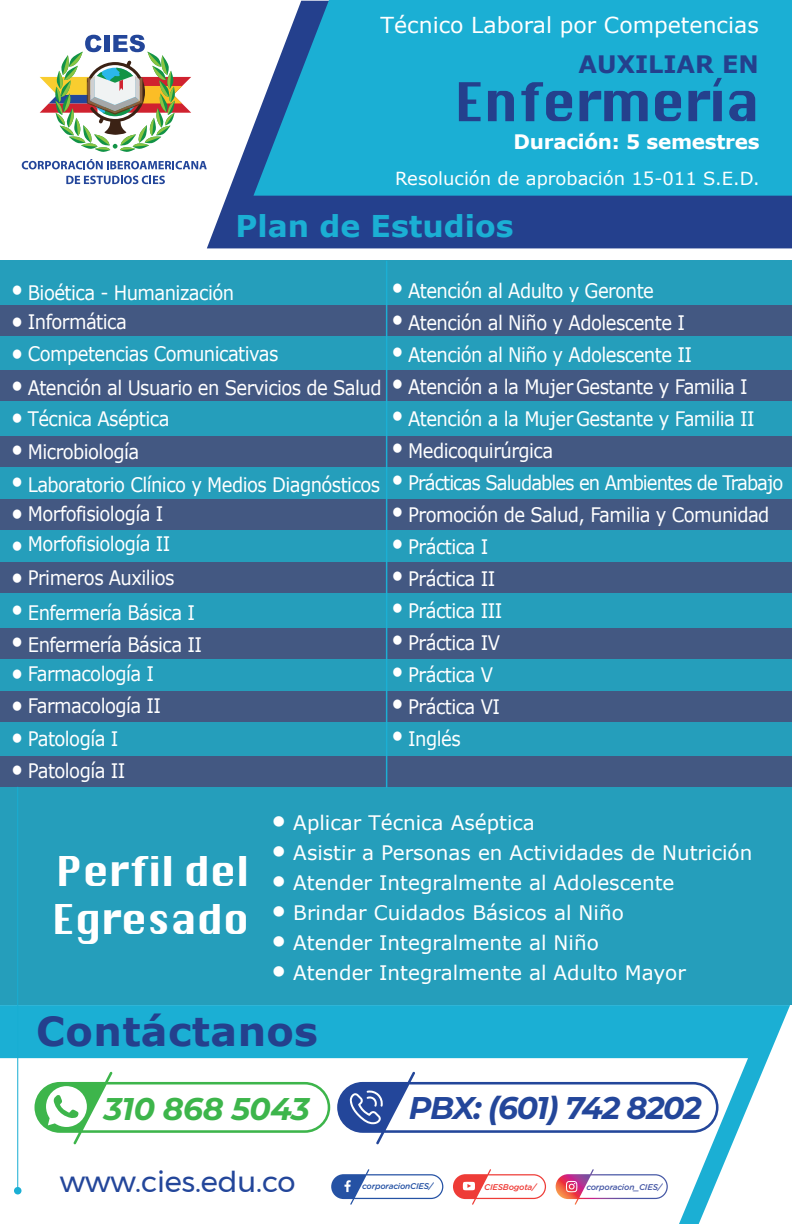
<style>
.page{position:relative;width:792px;height:1224px;background:#fff}
.page>*{position:absolute;margin:0;border:0;box-sizing:border-box;transform-origin:0 0}
.t1{font:52px "Silom";letter-spacing:-.025em;color:#24408d}
.t2{font:40px/48px "Silom";letter-spacing:-.01em;color:#fff}
.t3{font:700 40px "Verdana";letter-spacing:.01em;color:#24408d}
.t4{font:italic 700 31.4px "Montserrat";letter-spacing:-.045em;color:#23469a}
.t5{font:italic 700 31.4px "Montserrat";letter-spacing:-.015em;color:#3db54b}
.t6{font:700 30px "Verdana";color:#1bafd4}
.t7{font:29px "Montserrat";letter-spacing:-.005em;color:#23469a}
.t8{font:700 24px "Verdana";color:#24408d}
.t9{font:22px "Verdana";color:#fff}
.t10{font:20px "Verdana";letter-spacing:-.03em;color:#fff;scale:.9 1}
.t11{font:20px "Verdana";color:#fff}
.t12{font:20px "Verdana";letter-spacing:-.055em;color:#fff;scale:.9 1}
.t13{font:700 20px "Verdana";letter-spacing:-.015em;color:#fff}
.t14{font:18px "Verdana";color:#fff}
.t15{font:italic 500 8.4px "Gotham Rounded";letter-spacing:-.025em;color:#4557a5}
.t16{font:italic 500 8.4px "Gotham Rounded";letter-spacing:-.025em;color:#2552a4}
.t17{font:italic 500 8.4px "Gotham Rounded";letter-spacing:-.025em;color:#ee3c37}
</style>
<div class="page">
<div style="left:0;top:1005px;width:790px;height:101px;background:#1bafd4"></div>
<svg style="left:0;top:1058px;width:748px;height:166px"></svg>
<svg style="left:207px;top:127px;width:585px;height:121px;background:#365096"></svg>
<div style="left:0;top:261px;width:792px;height:744px;background:#259ebb"></div>
<div style="left:0;top:306px;width:792px;height:30px;background:#435882"></div>
<div style="left:0;top:371px;width:792px;height:30px;background:#435882"></div>
<div style="left:0;top:436px;width:792px;height:30px;background:#435882"></div>
<div style="left:0;top:499px;width:792px;height:30px;background:#435882"></div>
<div style="left:0;top:562px;width:792px;height:30px;background:#435882"></div>
<div style="left:0;top:628px;width:792px;height:31px;background:#435882"></div>
<div style="left:0;top:692px;width:792px;height:30px;background:#435882"></div>
<div style="left:1px;top:756px;width:791px;height:30px;background:#435882"></div>
<svg style="left:253px;top:0;width:539px;height:196px;background:#22acd2"></svg>
<svg style="left:22px;top:159px;width:185px;height:10px"></svg>
<svg style="left:66px;top:176px;width:99px;height:8px"></svg>
<svg style="left:40px;top:35px;width:151px;height:117px"></svg>
<hr style="left:17px;top:787px;width:1px;height:404px;background:#18aed3">
<div style="left:14px;top:1187px;width:8px;height:7px;background:#1bafd4;border-radius:50%"></div>
<hr style="left:386px;top:261px;width:1px;height:527px;background:#1bafd4">
<svg style="left:331px;top:1169px;width:112px;height:36px"></svg>
<svg style="left:453px;top:1169px;width:93px;height:36px"></svg>
<svg style="left:556px;top:1169px;width:112px;height:36px"></svg>
<svg style="left:337px;top:1072px;width:382px;height:72px"></svg>
<svg style="left:34px;top:1072px;width:296px;height:72px"></svg>
<p class="t9" style="left:381px;top:10px;width:380px">Técnico Laboral por Competencias</p>
<p class="t8" style="left:579px;top:48px;width:182px">AUXILIAR EN</p>
<h1 class="t1" style="left:455px;top:73px;width:307px">Enfermería</h1>
<p class="t13" style="left:514px;top:127px;width:248px">Duración: 5 semestres</p>
<p class="t14" style="left:395px;top:166px;width:366px">Resolución de aprobación 15-011 S.E.D.</p>
<h3 class="t6" style="left:236px;top:205px;width:280px">Plan de Estudios</h3>
<p class="t10" style="left:12px;top:279px;width:249px">● Bioética - Humanización</p>
<p class="t10" style="left:12px;top:308px;width:129px">● Informática</p>
<p class="t10" style="left:12px;top:340px;width:298px">● Competencias Comunicativas</p>
<p class="t10" style="left:12px;top:374px;width:412px">● Atención al Usuario en Servicios de Salud</p>
<p class="t10" style="left:12px;top:405px;width:177px">● Técnica Aséptica</p>
<p class="t10" style="left:12px;top:438px;width:143px">● Microbiología</p>
<p class="t10" style="left:12px;top:471px;width:411px">● Laboratorio Clínico y Medios Diagnósticos</p>
<p class="t10" style="left:12px;top:500px;width:170px">● Morfofisiología I</p>
<p class="t10" style="left:12px;top:530px;width:178px">● Morfofisiología II</p>
<p class="t10" style="left:12px;top:564px;width:182px">● Primeros Auxilios</p>
<p class="t10" style="left:12px;top:599px;width:205px">● Enfermería Básica I</p>
<p class="t10" style="left:12px;top:631px;width:213px">● Enfermería Básica II</p>
<p class="t10" style="left:12px;top:660px;width:160px">● Farmacología I</p>
<p class="t10" style="left:12px;top:692px;width:167px">● Farmacología II</p>
<p class="t10" style="left:12px;top:725px;width:120px">● Patología I</p>
<p class="t10" style="left:12px;top:757px;width:128px">● Patología II</p>
<p class="t10" style="left:392px;top:277px;width:292px">● Atención al Adulto y Geronte</p>
<p class="t10" style="left:392px;top:309px;width:327px">● Atención al Niño y Adolescente I</p>
<p class="t10" style="left:392px;top:341px;width:335px">● Atención al Niño y Adolescente II</p>
<p class="t10" style="left:392px;top:373px;width:397px">● Atención a la Mujer Gestante y Familia I</p>
<p class="t10" style="left:392px;top:405px;width:405px">● Atención a la Mujer Gestante y Familia II</p>
<p class="t10" style="left:392px;top:437px;width:181px">● Medicoquirúrgica</p>
<p class="t12" style="left:392px;top:469px;width:436px">● Prácticas Saludables en Ambientes de Trabajo</p>
<p class="t10" style="left:392px;top:501px;width:421px">● Promoción de Salud, Familia y Comunidad</p>
<p class="t10" style="left:392px;top:533px;width:108px">● Práctica I</p>
<p class="t10" style="left:392px;top:565px;width:116px">● Práctica II</p>
<p class="t10" style="left:392px;top:597px;width:124px">● Práctica III</p>
<p class="t10" style="left:392px;top:629px;width:121px">● Práctica IV</p>
<p class="t10" style="left:392px;top:661px;width:114px">● Práctica V</p>
<p class="t10" style="left:392px;top:693px;width:121px">● Práctica VI</p>
<p class="t10" style="left:392px;top:725px;width:78px">● Inglés</p>
<h2 class="t2" style="left:52px;top:848px;width:199px">Perfil del<br>Egresado</h2>
<p class="t11" style="left:272px;top:809px;width:264px">● Aplicar Técnica Aséptica</p>
<p class="t11" style="left:272px;top:839px;width:482px">● Asistir a Personas en Actividades de Nutrición</p>
<p class="t11" style="left:272px;top:869px;width:404px">● Atender Integralmente al Adolescente</p>
<p class="t11" style="left:272px;top:899px;width:353px">● Brindar Cuidados Básicos al Niño</p>
<p class="t11" style="left:272px;top:929px;width:328px">● Atender Integralmente al Niño</p>
<p class="t11" style="left:272px;top:959px;width:415px">● Atender Integralmente al Adulto Mayor</p>
<h2 class="t3" style="left:36px;top:1004px;width:283px">Contáctanos</h2>
<h3 class="t5" style="left:104px;top:1086px;width:208px">310 868 5043</h3>
<h3 class="t7" style="left:60px;top:1160px;width:237px">www.cies.edu.co</h3>
<h3 class="t4" style="left:409px;top:1085px;width:294px">PBX: (601) 742 8202</h3>
<p class="t16" style="left:362px;top:1180px;width:72px">corporacionCIES/</p>
<p class="t17" style="left:484px;top:1181px;width:54px">CIESBogota/</p>
<p class="t15" style="left:586px;top:1181px;width:77px">corporacion_CIES/</p>
</div>
